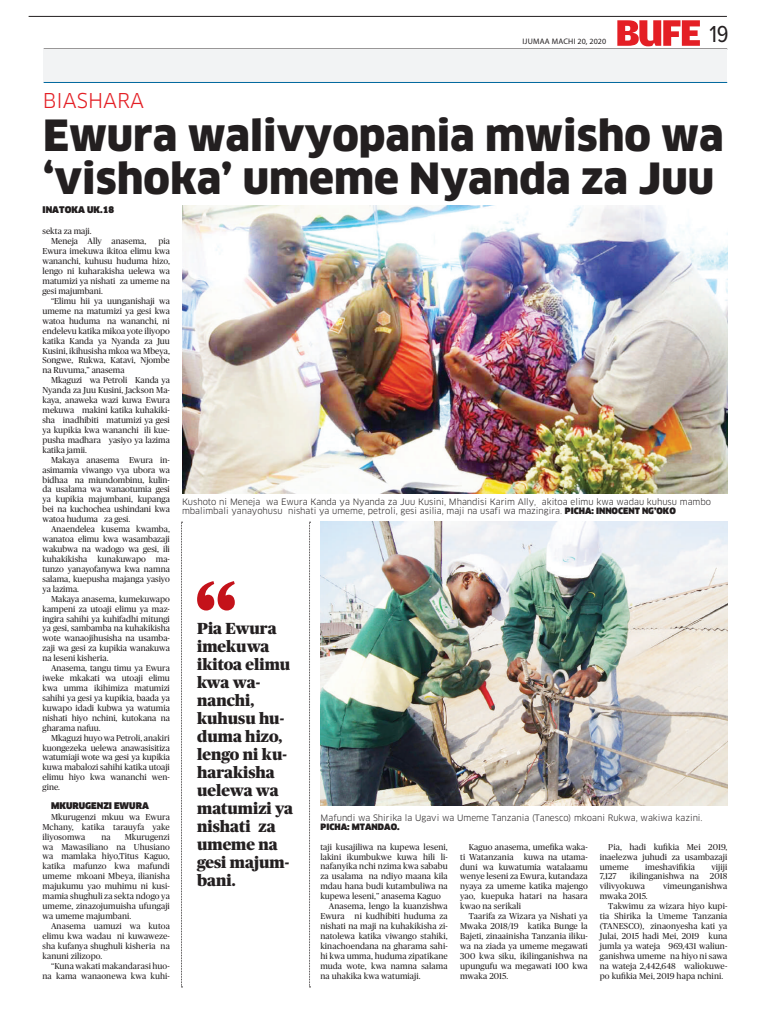
<style>
.page{position:relative;width:774px;height:1029px;background:#fff}
.page>*{position:absolute;margin:0;border:0;box-sizing:border-box;transform-origin:0 0}
.t1{font:900 42px/43px "Clan";color:#231f20}
.t2{font:24px "Proxima Nova Cond";color:#231f20}
.t3{font:20px "Clan OSF";color:#e41f25}
.t4{font:900 16px/18px "Publico";color:#231f20}
.t5{font:900 9px "Clan";color:#231f20}
.t6{font:8.6px/9.9px "Publico";letter-spacing:.01em;color:#231f20;text-align:justify}
.t7{font:8.6px/9px "Clan";color:#231f20}
.t8{font:900 8.6px "Clan";color:#231f20}
.t9{font:8px "Myriad Pro";letter-spacing:.03em;color:#231f20}
.s1{font-weight:900}
</style>
<div class="page">
<img style="left:182px;top:206px;width:545px;height:288px">
<img style="left:320px;top:522px;width:407px;height:283px">
<hr style="left:29px;top:16px;width:698px;height:1px;background:#231f20">
<hr style="left:44px;top:49px;width:683px;height:1px;background:#231f20">
<div style="left:44px;top:50px;width:683px;height:33px;background:#f2f3f4"></div>
<hr style="left:44px;top:82px;width:683px;height:1px;background:#00689e">
<svg style="left:617px;top:20px;width:83px;height:26px"></svg>
<svg style="left:309px;top:522px;width:1px;height:466px"></svg>
<svg style="left:197px;top:581px;width:38px;height:30px"></svg>
<svg style="left:181px;top:522px;width:1px;height:466px"></svg>
<h3 class="t3" style="left:43px;top:89px;width:103px">BIASHARA</h3>
<p class="t9" style="left:522px;top:36px;width:85px">IJUMAA MACHI 20, 2020</p>
<h2 class="t2" style="left:709px;top:23px;width:21px">19</h2>
<h1 class="t1" style="left:43px;top:114px;width:682px">Ewura walivyopania mwisho wa ‘vishoka’ umeme Nyanda za Juu</h1>
<p class="t5" style="left:43px;top:204px;width:8px">INATOKA</p>
<p class="t5" style="left:87px;top:204px;width:29px">UK.18</p>
<p class="t6" style="left:51px;top:227px;width:97px;text-indent:-9px">sekta za maji.<br>Meneja Ally anasema,</p>
<p class="t6" style="left:43px;top:236px;width:129px;text-indent:116px">pia Ewura imekuwa ikitoa elimu kwa wananchi, kuhusu huduma hizo, lengo ni kuharakisha uelewa wa matumizi ya nishati za umeme na gesi majumbani.</p>
<p class="t6" style="left:43px;top:296px;width:129px;text-indent:9px">“Elimu hii ya uunganishaji wa umeme na matumizi ya gesi kwa watoa huduma na wananchi, ni endelevu katika mikoa yote iliyopo katika Kanda ya Nyanda za Juu Kusini, ikihusisha mkoa wa Mbeya, Songwe, Rukwa, Katavi, Njombe na Ruvuma,” anasema</p>
<p class="t6" style="left:43px;top:375px;width:129px;text-indent:9px">Mkaguzi wa Petroli Kanda ya Nyanda za Juu Kusini, Jackson Ma&shy;kaya, anaweka wazi kuwa Ewura mekuwa makini katika kuhakiki&shy;sha inadhibiti matumizi ya gesi ya kupikia kwa wananchi ili kue&shy;pusha madhara yasiyo ya lazima katika jamii.</p>
<p class="t6" style="left:43px;top:455px;width:129px;text-indent:9px">Makaya anasema Ewura in&shy;asimamia viwango vya ubora wa bidhaa na miundombinu, kulin&shy;da usalama wa wanaotumia gesi ya kupikia majumbani, kupanga bei na kuchochea ushindani kwa watoa huduma za gesi.</p>
<p class="t6" style="left:43px;top:524px;width:129px;text-indent:9px">Anaendelea kusema kwamba, wanatoa elimu kwa wasambazaji wakubwa na wadogo wa gesi, ili kuhakikisha kunakuwapo ma&shy;tunzo yanayofanywa kwa namna salama, kuepusha majanga yasiyo ya lazima.</p>
<p class="t6" style="left:43px;top:594px;width:129px;text-indent:9px">Makaya anasema, kumekuwapo kampeni za utoaji elimu ya maz&shy;ingira sahihi ya kuhifadhi mitungi ya gesi, sambamba na kuhakikisha wote wanaojihusisha na usamba&shy;zaji wa gesi za kupikia wanakuwa na leseni kisheria.</p>
<p class="t6" style="left:43px;top:663px;width:129px;text-indent:9px">Anasema, tangu timu ya Ewura iweke mkakati wa utoaji elimu kwa umma ikihimiza matumizi sahihi ya gesi ya kupikia, baada ya kuwapo idadi kubwa ya watumia nishati hiyo nchini, kutokana na gharama nafuu.</p>
<p class="t6" style="left:43px;top:733px;width:129px;text-indent:9px">Mkaguzi huyo wa Petroli, anakiri kuongezeka uelewa anawasisitiza watumiaji wote wa gesi ya kupikia kuwa mabalozi sahihi katika utoaji elimu hiyo kwa wananchi wen&shy;gine.</p>
<p class="t5" style="left:51px;top:800px;width:42px">MKURUGEN</p>
<p class="t5" style="left:103px;top:800px;width:47px">ZI EWURA</p>
<p class="t6" style="left:43px;top:812px;width:129px;text-indent:9px">Mkurugenzi mkuu wa Ewura Mchany, katika tarauyfa yake iliyosomwa</p>
<p class="t6" style="left:43px;top:832px;width:129px;text-indent:82px">Mkurugenzi wa Mawasiliano na Uhusiano wa mamlaka hiyo,Titus Kaguo, katika mafunzo kwa mafundi umeme mkoani Mbeya, ilianisha majukumu yao muhimu ni kusi&shy;mamia shughuli za sekta ndogo ya umeme, zinazojumuisha ufungaji wa umeme majumbani.</p>
<p class="t6" style="left:43px;top:921px;width:129px;text-indent:9px">Anasema uamuzi wa kutoa elimu kwa wadau ni kuwaweze&shy;sha kufanya shughuli kisheria na kanuni zilizopo.</p>
<p class="t6" style="left:43px;top:961px;width:129px;text-align:right">“Kuna wakati makandarasi huo&shy;na kama wanaonewa kwa kuhi-</p>
<p class="t6" style="left:102px;top:832px;width:11px">na</p>
<p class="t7" style="left:182px;top:497px;width:530px">Kushoto ni Meneja wa Ewura Kanda ya Nyanda za Juu Kusini, Mhandisi Karim Ally, akitoa elimu kwa wadau kuhusu mambo mbalimbali yanayohusu nishati ya umeme, petroli, gesi asilia, maji na usafi wa mazingira. <span class="s1">PICHA: INNOCENT NG’OKO</span></p>
<h3 class="t4" style="left:197px;top:619px;width:98px">Pia Ewura imekuwa ikitoa elimu kwa wa&shy;nanchi, kuhusu hu&shy;duma hizo, lengo ni ku&shy;harakisha uelewa wa matumizi ya nishati za umeme na gesi majum&shy;bani.</h3>
<p class="t7" style="left:321px;top:813px;width:384px">Mafundi wa Shirika la Ugavi wa Umeme Tanzania (Tanesco) mkoani Rukwa, wakiwa kazini.</p>
<p class="t8" style="left:321px;top:822px;width:81px">PICHA: MTANDAO.</p>
<p class="t6" style="left:320px;top:842px;width:129px">taji kusajiliwa na kupewa leseni,</p>
<p class="t6" style="left:320px;top:852px;width:129px">lakini ikumbukwe kuwa hili li-</p>
<p class="t6" style="left:320px;top:862px;width:129px">nafanyika nchi nzima kwa sababu</p>
<p class="t6" style="left:320px;top:871px;width:129px">za usalama na ndiyo maana kila</p>
<p class="t6" style="left:320px;top:881px;width:129px">mdau hana budi kutambuliwa na</p>
<p class="t6" style="left:320px;top:891px;width:122px">kupewa leseni,” anasema Kaguo</p>
<p class="t6" style="left:329px;top:901px;width:120px">Anasema, lengo la kuanzishwa</p>
<p class="t6" style="left:320px;top:911px;width:129px">Ewura ni kudhibiti huduma za</p>
<p class="t6" style="left:320px;top:921px;width:129px">nishati na maji na kuhakikisha zi-</p>
<p class="t6" style="left:320px;top:931px;width:129px">natolewa katika viwango stahiki,</p>
<p class="t6" style="left:320px;top:941px;width:129px">kinachoendana na gharama sahi-</p>
<p class="t6" style="left:320px;top:951px;width:129px">hi kwa umma, huduma zipatikane</p>
<p class="t6" style="left:320px;top:961px;width:129px">muda wote, kwa namna salama</p>
<p class="t6" style="left:320px;top:971px;width:102px">na uhakika kwa watumiaji.</p>
<p class="t6" style="left:460px;top:842px;width:129px;text-indent:9px">Kaguo anasema, umefika waka&shy;ti Watanzania kuwa na utama&shy;duni wa kuwatumia watalaamu wenye leseni za Ewura, kutandaza nyaya za umeme katika majengo yao, kuepuka hatari na hasara kwao na serikali</p>
<p class="t6" style="left:460px;top:911px;width:129px;text-indent:9px">Taarifa za Wizara ya Nishati ya Mwaka 2018/19 katika Bunge la Bajeti, zinaainisha Tanzania iliku&shy;wa na ziada ya umeme megawati 300 kwa siku, ikilinganishwa na upungufu wa megawati 100 kwa mwaka 2015.</p>
<p class="t6" style="left:600px;top:842px;width:129px;text-indent:9px">Pia, hadi kufikia Mei 2019, inaelezwa juhudi za usambazaji umeme</p>
<p class="t6" style="left:645px;top:862px;width:51px">imeshavifikia</p>
<p class="t6" style="left:711px;top:862px;width:17px">vijiji</p>
<p class="t6" style="left:600px;top:872px;width:18px">7,127</p>
<p class="t6" style="left:630px;top:872px;width:71px">ikilinganishwa na</p>
<p class="t6" style="left:710px;top:872px;width:19px">2018</p>
<p class="t6" style="left:600px;top:881px;width:47px">vilivyokuwa</p>
<p class="t6" style="left:663px;top:881px;width:66px">vimeunganishwa</p>
<p class="t6" style="left:600px;top:891px;width:49px">mwaka 2015.</p>
<p class="t6" style="left:608px;top:901px;width:121px">Takwimu za wizara hiyo kupi-</p>
<p class="t6" style="left:600px;top:911px;width:129px">tia Shirika la Umeme Tanzania</p>
<p class="t6" style="left:600px;top:921px;width:129px">(TANESCO), zinaonyesha kati ya</p>
<p class="t6" style="left:600px;top:931px;width:129px">Julai, 2015 hadi Mei, 2019 kuna</p>
<p class="t6" style="left:600px;top:941px;width:129px">jumla ya wateja 969,431 waliun-</p>
<p class="t6" style="left:600px;top:951px;width:129px">ganishwa umeme na hiyo ni sawa</p>
<p class="t6" style="left:600px;top:961px;width:129px">na wateja 2,442,648 waliokuwe-</p>
<p class="t6" style="left:600px;top:971px;width:125px">po kufikia Mei, 2019 hapa nchini.</p>
</div>
